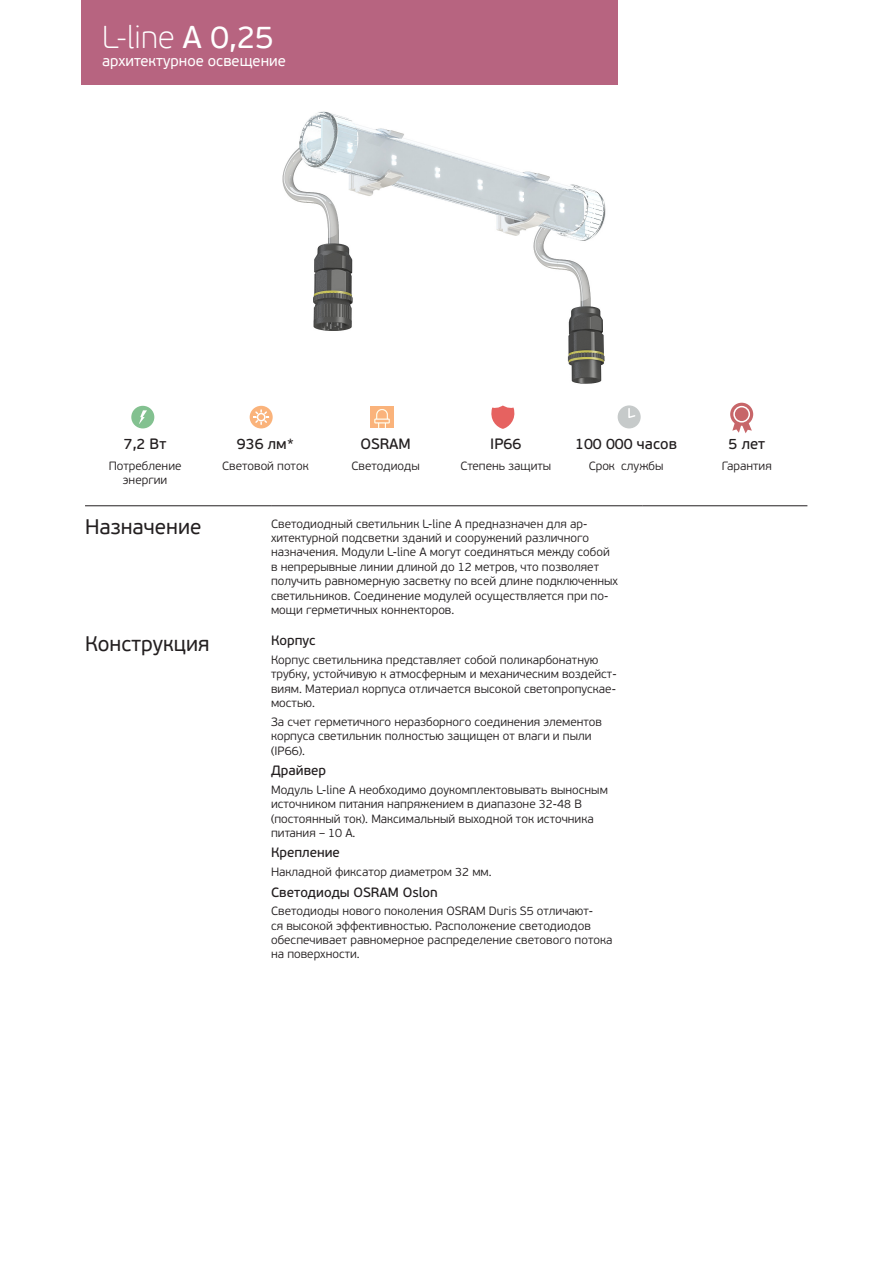
<style>
.page{position:relative;width:893px;height:1263px;background:#fff}
.page>*{position:absolute;margin:0;border:0;box-sizing:border-box;transform-origin:0 0}
.t1{font:100 31.5px "PF Beau Sans Pro";color:#fff}
.t2{font:21px "PF Beau Sans Pro";color:#231f20}
.t3{font:15px "PF Beau Sans Pro Bbook";color:#231f20}
.t4{font:15px "PF Beau Sans Pro";color:#fff}
.t5{font:13.5px "PF Beau Sans Pro Bbook";color:#231f20}
.t6{font:300 12px/14.4px "PF Beau Sans Pro";color:#231f20}
.s1{font-weight:400}
</style>
<div class="page">
<img style="left:282px;top:111px;width:324px;height:273px">
<hr style="left:85px;top:505px;width:186px;height:1px;background:#231f20">
<hr style="left:271px;top:505px;width:372px;height:1px;background:#231f20">
<hr style="left:643px;top:505px;width:164px;height:1px;background:#231f20">
<div style="left:131px;top:406px;width:23px;height:22px;background:#83c190;border-radius:50%"></div>
<svg style="left:139px;top:410px;width:8px;height:14px"></svg>
<div style="left:618px;top:405px;width:23px;height:23px;background:#c6caca;border-radius:50%"></div>
<svg style="left:628px;top:407px;width:8px;height:11px"></svg>
<svg style="left:732px;top:420px;width:20px;height:13px"></svg>
<svg style="left:730px;top:403px;width:23px;height:23px"></svg>
<div style="left:734px;top:407px;width:15px;height:15px;background:#c76669;border-radius:50%"></div>
<div style="left:733px;top:406px;width:17px;height:16px;border:2px solid #fff;border-radius:50%"></div>
<div style="left:250px;top:406px;width:23px;height:22px;background:#fab37b;border-radius:50%"></div>
<svg style="left:252px;top:408px;width:18px;height:18px"></svg>
<svg style="left:491px;top:405px;width:24px;height:24px"></svg>
<img style="left:371px;top:407px;width:22px;height:21px">
<div style="left:81px;top:0;width:537px;height:85px;background:#b76480"></div>
<h1 class="t1" style="left:102px;top:19px;width:173px">L-line <span class="s1">A 0,25</span></h1>
<p class="t4" style="left:102px;top:52px;width:185px">архитектурное освещение</p>
<p class="t3" style="left:124px;top:435px;width:44px">7,2 Вт</p>
<p class="t3" style="left:237px;top:435px;width:59px">936 лм*</p>
<p class="t3" style="left:360px;top:435px;width:52px">OSRAM</p>
<p class="t3" style="left:490px;top:435px;width:33px">IP66</p>
<p class="t3" style="left:575px;top:435px;width:103px">100 000 часов</p>
<p class="t3" style="left:729px;top:435px;width:38px">5 лет</p>
<p class="t6" style="left:109px;top:459px;width:74px">Потребление</p>
<p class="t6" style="left:123px;top:473px;width:46px">энергии</p>
<p class="t6" style="left:222px;top:459px;width:88px">Световой поток</p>
<p class="t6" style="left:351px;top:459px;width:70px">Светодиоды</p>
<p class="t6" style="left:460px;top:459px;width:92px">Cтепень защиты</p>
<p class="t6" style="left:589px;top:459px;width:76px">Срок службы</p>
<p class="t6" style="left:722px;top:459px;width:51px">Гарантия</p>
<p class="t2" style="left:85px;top:515px;width:118px">Назначение</p>
<p class="t6" style="left:271px;top:516px;width:348px">Светодиодный светильник L-line A предназначен для ар&shy;хитектурной подсветки зданий и сооружений различного назначения. Модули L-line A могут соединяться между собой в непрерывные линии длиной до 12 метров, что позволяет получить равномерную засветку по всей длине подключенных светильников. Соединение модулей осуществляется при по&shy;мощи герметичных коннекторов.</p>
<p class="t2" style="left:85px;top:632px;width:126px">Конструкция</p>
<p class="t5" style="left:271px;top:633px;width:46px">Корпус</p>
<p class="t6" style="left:271px;top:653px;width:347px">Корпус светильника представляет собой поликарбонатную трубку, устойчивую к атмосферным и механическим воздейст&shy;виям. Материал корпуса отличается высокой светопропускае&shy;мостью.</p>
<p class="t6" style="left:271px;top:715px;width:332px">За счет герметичного неразборного соединения элементов корпуса светильник полностью защищен от влаги и пыли (IP66).</p>
<p class="t5" style="left:271px;top:763px;width:57px">Драйвер</p>
<p class="t6" style="left:271px;top:782px;width:338px">Модуль L-line A необходимо доукомплектовывать выносным источником питания напряжением в диапазоне 32-48 В (постоянный ток). Максимальный выходной ток источника питания – 10 А.</p>
<p class="t5" style="left:271px;top:845px;width:70px">Крепление</p>
<p class="t6" style="left:271px;top:865px;width:222px">Накладной фиксатор диаметром 32 мм.</p>
<p class="t5" style="left:271px;top:884px;width:168px">Светодиоды OSRAM Oslon</p>
<p class="t6" style="left:271px;top:904px;width:343px">Светодиоды нового поколения OSRAM Duris S5 отличают-<br>ся высокой эффективностью. Расположение светодиодов обеспечивает равномерное распределение светового потока на поверхности.</p>
</div>
